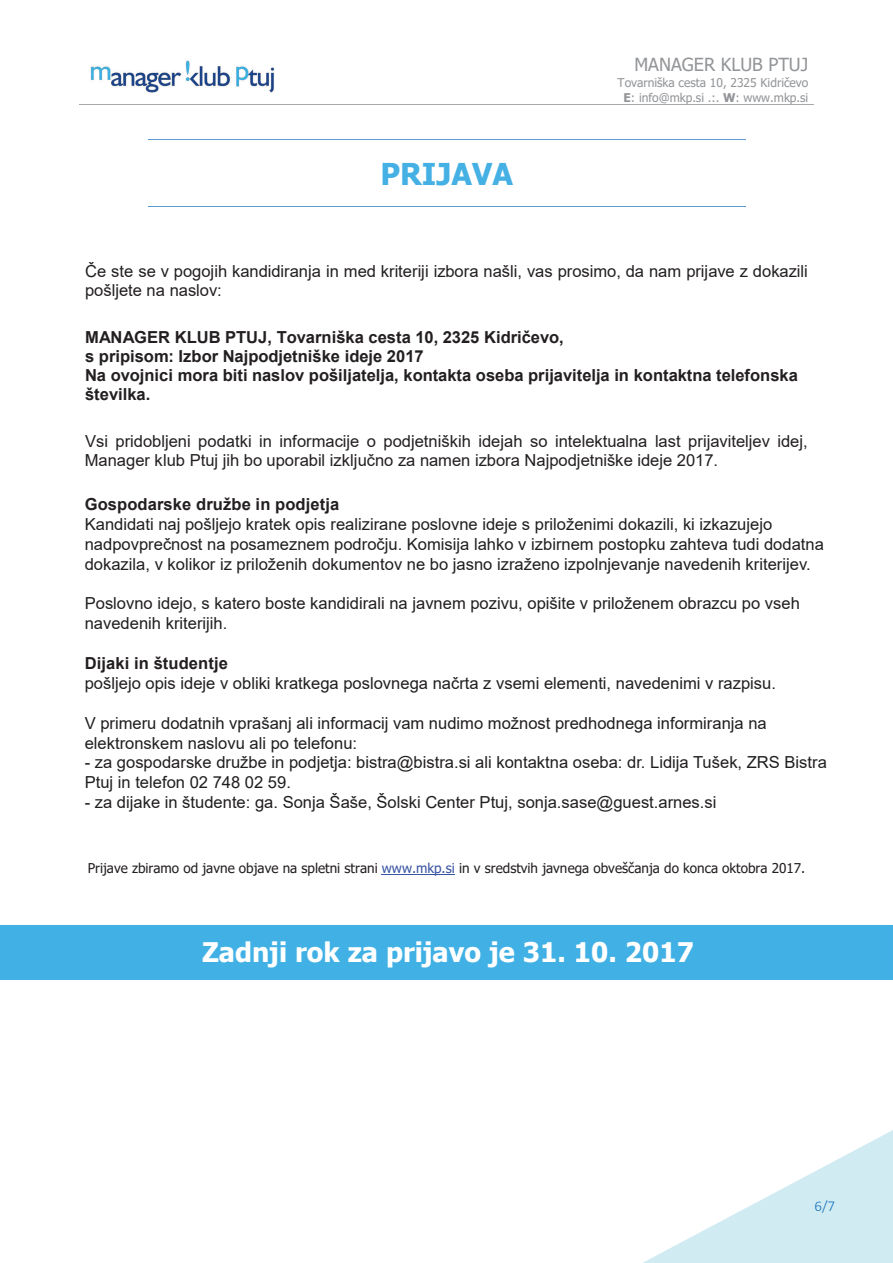
<style>
.page{position:relative;width:893px;height:1263px;background:#fff}
.page>*{position:absolute;margin:0;border:0;box-sizing:border-box;transform-origin:0 0}
.t1{font:700 30px "Tahoma";color:#45b0e4}
.t2{font:700 27px "Tahoma";color:#fff}
.t3{font:18px "Tahoma";color:#939598}
.t4{font:16.5px/19.8px "Arial";color:#211e1e}
.t5{font:16.5px/19px "Arial";color:#231f20}
.t6{font:700 16.5px/18.9px "Arial";color:#231f20}
.t7{font:300 15px "Calibri";color:#1471b9}
.t8{font:13.5px "Tahoma";color:#231f20}
.t9{font:12px/14.5px "Tahoma";letter-spacing:-.005em;color:#939598;text-align:center}
.s1{font-weight:700}
.s2{color:#3954a3}
</style>
<div class="page">
<img style="left:90px;top:60px;width:185px;height:32px">
<hr style="left:79px;top:104px;width:251px;height:1px;background:#a8a9ad">
<hr style="left:329px;top:104px;width:484px;height:1px;background:#a8a9ad">
<svg style="left:643px;top:1130px;width:250px;height:133px"></svg>
<div style="left:0;top:925px;width:892px;height:54px;background:#41b1e5"></div>
<hr style="left:148px;top:139px;width:597px;height:1px;background:#5e9ad2">
<hr style="left:148px;top:206px;width:597px;height:1px;background:#5e9ad2">
<hr style="left:382px;top:874px;width:73px;height:1px;background:#3954a3">
<h1 class="t1" style="left:380px;top:153px;width:134px">PRIJAVA</h1>
<p class="t3" style="left:634px;top:53px;width:175px">MANAGER KLUB PTUJ</p>
<p class="t9" style="left:618px;top:76px;width:192px">Tovarniška cesta 10, 2325 Kidričevo<br><span class="s1">E</span>: info@mkp.si .:. <span class="s1">W</span>: www.mkp.si</p>
<p class="t5" style="left:85px;top:262px;width:724px">Če ste se v pogojih kandidiranja in med kriteriji izbora našli, vas prosimo, da nam prijave z dokazili pošljete na naslov:</p>
<p class="t6" style="left:85px;top:328px;width:714px">MANAGER KLUB PTUJ, Tovarniška cesta 10, 2325 Kidričevo,<br>s pripisom: Izbor Najpodjetniške ideje 2017<br>Na ovojnici mora biti naslov pošiljatelja, kontakta oseba prijavitelja in kontaktna telefonska številka.</p>
<p class="t5" style="left:85px;top:432px;width:724px">Vsi pridobljeni podatki in informacije o podjetniških idejah so intelektualna last prijaviteljev idej,<br>Manager klub Ptuj jih bo uporabil izključno za namen izbora Najpodjetniške ideje 2017.</p>
<p class="t6" style="left:85px;top:495px;width:256px">Gospodarske družbe in podjetja</p>
<p class="t4" style="left:85px;top:514px;width:741px">Kandidati naj pošljejo kratek opis realizirane poslovne ideje s priloženimi dokazili, ki izkazujejo nadpovprečnost na posameznem področju. Komisija lahko v izbirnem postopku zahteva tudi dodatna dokazila, v kolikor iz priloženih dokumentov ne bo jasno izraženo izpolnjevanje navedenih kriterijev.</p>
<p class="t4" style="left:85px;top:594px;width:717px">Poslovno idejo, s katero boste kandidirali na javnem pozivu, opišite v priloženem obrazcu po vseh navedenih kriterijih.</p>
<p class="t6" style="left:85px;top:654px;width:145px">Dijaki in študentje</p>
<p class="t4" style="left:85px;top:673px;width:693px">pošljejo opis ideje v obliki kratkega poslovnega načrta z vsemi elementi, navedenimi v razpisu.</p>
<p class="t4" style="left:85px;top:713px;width:683px">V primeru dodatnih vprašanj ali informacij vam nudimo možnost predhodnega informiranja na elektronskem naslovu ali po telefonu:</p>
<p class="t4" style="left:85px;top:753px;width:744px">- za gospodarske družbe in podjetja: bistra@bistra.si ali kontaktna oseba: dr. Lidija Tušek, ZRS Bistra<br>Ptuj in telefon 02 748 02 59.</p>
<p class="t4" style="left:85px;top:792px;width:633px">- za dijake in študente: ga. Sonja Šaše, Šolski Center Ptuj, sonja.sase@guest.arnes.si</p>
<p class="t8" style="left:88px;top:859px;width:719px">Prijave zbiramo od javne objave na spletni strani <span class="s2">www.mkp.si</span> in v sredstvih javnega obveščanja do konca oktobra 2017.</p>
<h2 class="t2" style="left:202px;top:933px;width:493px">Zadnji rok za prijavo je 31. 10. 2017</h2>
<p class="t7" style="left:815px;top:1196px;width:22px">6/7</p>
</div>
